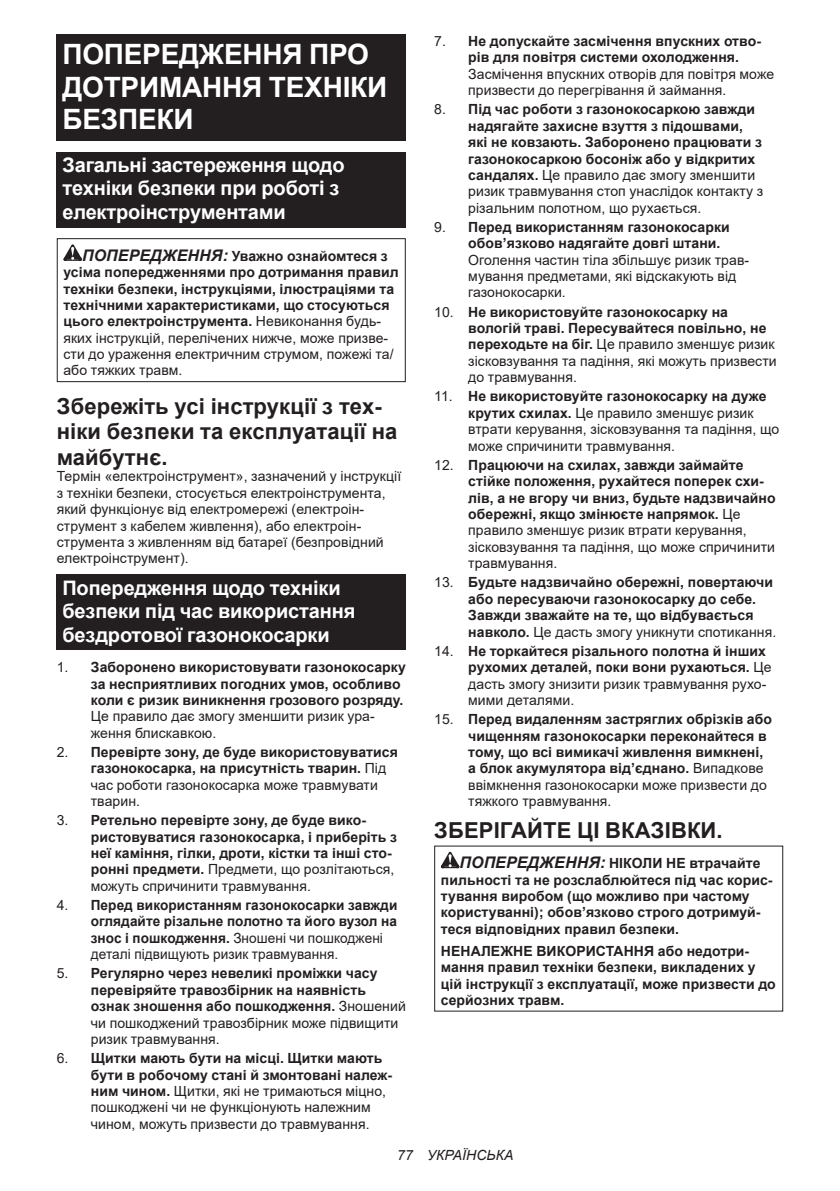
<style>
.page{position:relative;width:840px;height:1191px;background:#fff}
.page>*{position:absolute;margin:0;border:0;box-sizing:border-box;transform-origin:0 0}
.t1{font:700 28px/32.8px "Arial";letter-spacing:-.01em;color:#fff}
.t2{font:700 22px/25.8px "Arial";letter-spacing:.005em;color:#231f20}
.t3{font:700 20px/23.4px "Arial";letter-spacing:-.01em;color:#fff}
.t4{font:700 14px/16.4px "Arial";letter-spacing:.005em;color:#231f20}
.t5{font:14px/16.4px "Arial";letter-spacing:.005em;color:#231f20}
.t6{font:italic 14px "Arial";letter-spacing:.005em;color:#231f20}
.s1{font-style:italic;font-size:16px}
.s2{font-weight:400}
.s3{font-weight:700}
</style>
<div class="page">
<div style="left:57px;top:34px;width:348px;height:107px;background:#231f20"></div>
<div style="left:57px;top:152px;width:348px;height:75px;background:#231f20"></div>
<svg style="left:63px;top:244px;width:19px;height:17px"></svg>
<div style="left:57px;top:238px;width:348px;height:144px;border:1px solid #231f20"></div>
<div style="left:57px;top:575px;width:348px;height:75px;background:#231f20"></div>
<svg style="left:440px;top:851px;width:19px;height:17px"></svg>
<h1 class="t1" style="left:62px;top:38px;width:326px">ПОПЕРЕДЖЕННЯ ПРО<br>ДОТРИМАННЯ ТЕХНІКИ<br>БЕЗПЕКИ</h1>
<h3 class="t3" style="left:62px;top:153px;width:283px">Загальні застереження щодо техніки безпеки при роботі з електроінструментами</h3>
<p class="t4" style="left:63px;top:248px;width:336px;text-indent:19px"><span class="s1">ПОПЕРЕДЖЕННЯ:</span> Уважно ознайомтеся з усіма попередженнями про дотримання правил техніки безпеки, інструкціями, ілюстраціями та технічними характеристиками, що стосуються цього електроінструмента. <span class="s2">Невиконання будь&shy;яких інструкцій, перелічених нижче, може призве&shy;сти до ураження електричним струмом, пожежі та/ або тяжких травм.</span></p>
<h2 class="t2" style="left:57px;top:393px;width:342px">Збережіть усі інструкції з тех&shy;ніки безпеки та експлуатації на майбутнє.</h2>
<p class="t5" style="left:57px;top:468px;width:346px">Термін «електроінструмент», зазначений у інструкції з техніки безпеки, стосується електроінструмента, який функціонує від електромережі (електроін&shy;струмент з кабелем живлення), або електроін&shy;струмента з живленням від батареї (безпровідний електроінструмент).</p>
<h3 class="t3" style="left:62px;top:576px;width:294px">Попередження щодо техніки безпеки під час використання бездротової газонокосарки</h3>
<p class="t4" style="left:91px;top:659px;width:316px;text-indent:-34px"><span class="s2">1.</span> Заборонено використовувати газонокосарку за несприятливих погодних умов, особливо коли є ризик виникнення грозового розряду.</p>
<p class="t5" style="left:91px;top:708px;width:285px">Це правило дає змогу зменшити ризик ура&shy;ження блискавкою.</p>
<p class="t4" style="left:91px;top:744px;width:308px;text-indent:-34px"><span class="s2">2.</span> Перевірте зону, де буде використовуватися газонокосарка, на присутність тварин. <span class="s2">Під час роботи газонокосарка може травмувати тварин.</span></p>
<p class="t4" style="left:91px;top:812px;width:307px;text-indent:-34px"><span class="s2">3.</span> Ретельно перевірте зону, де буде вико&shy;ристовуватися газонокосарка, і приберіть з неї каміння, гілки, дроти, кістки та інші сто&shy;ронні предмети. <span class="s2">Предмети, що розлітаються, можуть спричинити травмування.</span></p>
<p class="t4" style="left:91px;top:897px;width:308px;text-indent:-34px"><span class="s2">4.</span> Перед використанням газонокосарки завжди оглядайте різальне полотно та його вузол на знос і пошкодження. <span class="s2">Зношені чи пошкоджені деталі підвищують ризик травмування.</span></p>
<p class="t4" style="left:91px;top:965px;width:316px;text-indent:-34px"><span class="s2">5.</span> Регулярно через невеликі проміжки часу перевіряйте травозбірник на наявність ознак зношення або пошкодження. <span class="s2">Зношений чи пошкоджений травозбірник може підвищити ризик травмування.</span></p>
<p class="t5" style="left:91px;top:1050px;width:303px;text-indent:-34px">6. <span class="s3">Щитки мають бути на місці. Щитки мають бути в робочому стані й змонтовані належ&shy;ним чином.</span> Щитки, які не тримаються міцно, пошкоджені чи не функціонують належним чином, можуть призвести до травмування.</p>
<p class="t4" style="left:468px;top:33px;width:294px;text-indent:-34px"><span class="s2">7.</span> Не допускайте засмічення впускних отво&shy;рів для повітря системи охолодження.</p>
<p class="t5" style="left:468px;top:66px;width:307px">Засмічення впускних отворів для повітря може призвести до перегрівання й займання.</p>
<p class="t4" style="left:468px;top:101px;width:296px;text-indent:-34px"><span class="s2">8.</span> Під час роботи з газонокосаркою завжди надягайте захисне взуття з підошвами, які не ковзають. Заборонено працювати з газонокосаркою босоніж або у відкритих сандалях. <span class="s2">Це правило дає змогу зменшити ризик травмування стоп унаслідок контакту з різальним полотном, що рухається.</span></p>
<p class="t4" style="left:468px;top:219px;width:263px;text-indent:-34px"><span class="s2">9.</span> Перед використанням газонокосарки обов’язково надягайте довгі штани.</p>
<p class="t5" style="left:468px;top:251px;width:282px">Оголення частин тіла збільшує ризик трав&shy;мування предметами, які відскакують від газонокосарки.</p>
<p class="t4" style="left:468px;top:304px;width:310px;text-indent:-34px"><span class="s2">10.</span> Не використовуйте газонокосарку на вологій траві. Пересувайтеся повільно, не переходьте на біг. <span class="s2">Це правило зменшує ризик зісковзування та падіння, які можуть призвести до травмування.</span></p>
<p class="t5" style="left:468px;top:388px;width:312px;text-indent:-34px">11. <span class="s3">Не використовуйте газонокосарку на дуже крутих схилах.</span> Це правило зменшує ризик втрати керування, зісковзування та падіння, що може спричинити травмування.</p>
<p class="t4" style="left:468px;top:457px;width:309px;text-indent:-34px"><span class="s2">12.</span> Працюючи на схилах, завжди займайте стійке положення, рухайтеся поперек схи&shy;лів, а не вгору чи вниз, будьте надзвичайно обережні, якщо змінюєте напрямок. <span class="s2">Це правило зменшує ризик втрати керування, зісковзування та падіння, що може спричинити травмування.</span></p>
<p class="t4" style="left:468px;top:574px;width:309px;text-indent:-34px"><span class="s2">13.</span> Будьте надзвичайно обережні, повертаючи або пересуваючи газонокосарку до себе.<br>Завжди зважайте на те, що відбувається навколо. <span class="s2">Це дасть змогу уникнути спотикання.</span></p>
<p class="t4" style="left:468px;top:643px;width:305px;text-indent:-34px"><span class="s2">14.</span> Не торкайтеся різального полотна й інших рухомих деталей, поки вони рухаються. <span class="s2">Це дасть змогу знизити ризик травмування рухо&shy;мими деталями.</span></p>
<p class="t4" style="left:468px;top:711px;width:305px;text-indent:-34px"><span class="s2">15.</span> Перед видаленням застряглих обрізків або чищенням газонокосарки переконайтеся в тому, що всі вимикачі живлення вимкнені, а блок акумулятора від’єднано. <span class="s2">Випадкове ввімкнення газонокосарки може призвести до тяжкого травмування.</span></p>
<h2 class="t2" style="left:434px;top:817px;width:290px">ЗБЕРІГАЙТЕ ЦІ ВКАЗІВКИ.</h2>
<p class="t4" style="left:440px;top:855px;width:333px;text-indent:19px"><span class="s1">ПОПЕРЕДЖЕННЯ:</span> НІКОЛИ НЕ втрачайте пильності та не розслаблюйтеся під час корис&shy;тування виробом (що можливо при частому користуванні); обов’язково строго дотримуй&shy;теся відповідних правил безпеки.</p>
<p class="t4" style="left:440px;top:942px;width:336px">НЕНАЛЕЖНЕ ВИКОРИСТАННЯ або недотри&shy;мання правил техніки безпеки, викладених у цій інструкції з експлуатації, може призвести до серйозних травм.</p>
<p class="t6" style="left:397px;top:1146px;width:118px">77 УКРАЇНСЬКА</p>
</div>
